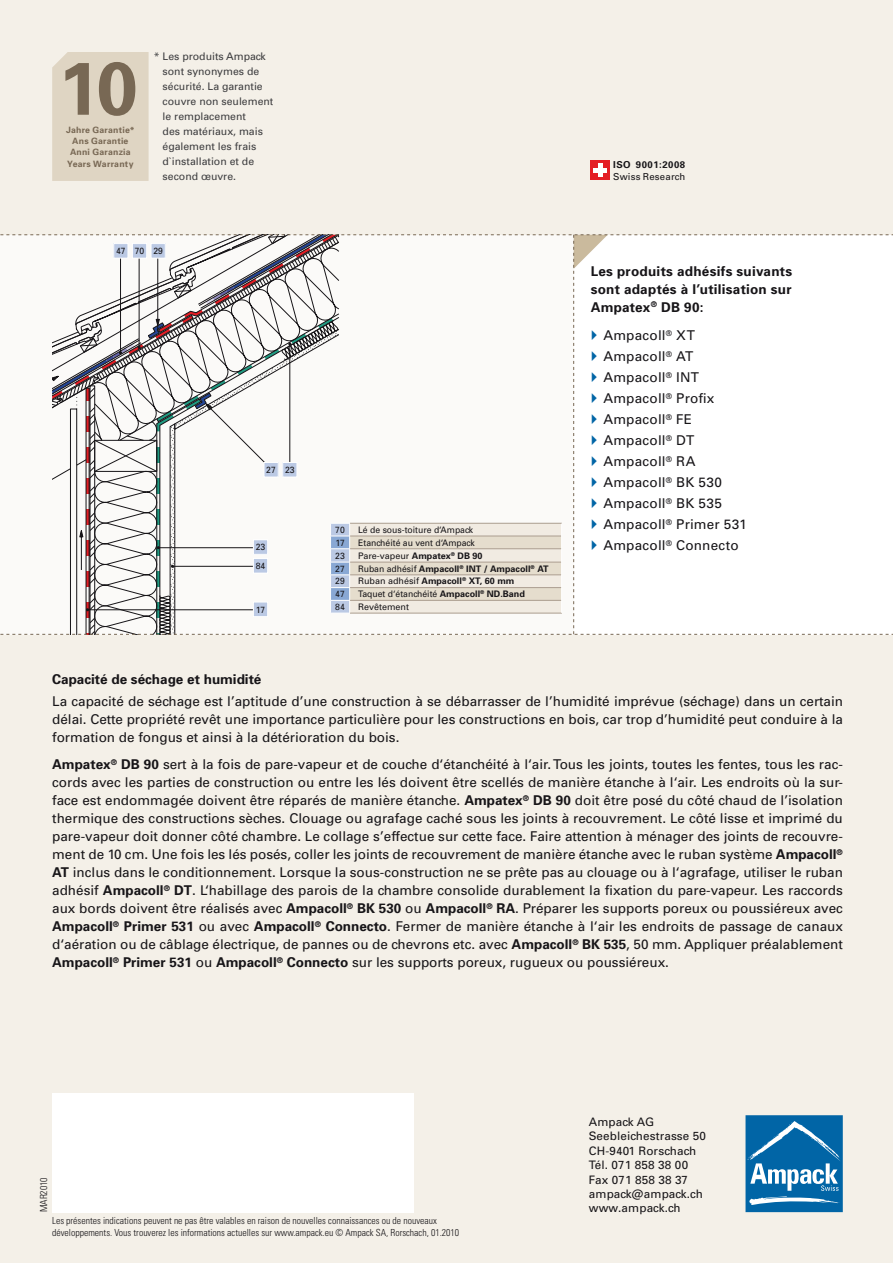
<style>
.page{position:relative;width:893px;height:1263px;background:#fff}
.page>*{position:absolute;margin:0;border:0;box-sizing:border-box;transform-origin:0 0}
.t1{font:13.5px/18px "Univers";color:#171518;text-align:justify}
.t2{font:13.5px/21px "Univers";letter-spacing:.02em;color:#171518}
.t3{font:700 13.5px/18px "Univers";letter-spacing:.015em;color:#171518;text-align:justify}
.t4{font:11.7px/14.4px "Univers";letter-spacing:.01em;color:#171518}
.t5{font:10.5px/15px "Univers";color:#3d3d3f}
.t6{font:300 condensed 9.75px/11.9px "Univers";color:#171518}
.t7{font:9.6px "Univers";letter-spacing:.02em;color:#171518}
.t8{font:700 9.6px "Univers";letter-spacing:.055em;color:#171518}
.t9{font:9px "Univers";color:#171518;scale:.96 1}
.t10{font:700 9px "Univers";color:#171518}
.t11{font:9px "Univers";color:#171518}
.t12{font:700 8.7px/11.2px "Univers";letter-spacing:.025em;color:#786854;text-align:center}
.s1{font-weight:700}
.s2{font-weight:400}
</style>
<div class="page">
<div style="left:0;top:0;width:892px;height:1263px;background:#f4f0e8"></div>
<svg style="left:52px;top:52px;width:97px;height:129px;background:#cfc5b2"></svg>
<div style="left:745px;top:1115px;width:98px;height:97px;background:#0165a6"></div>
<svg style="left:747px;top:1121px;width:93px;height:84px"></svg>
<div style="left:52px;top:1093px;width:361px;height:119px;background:#fff"></div>
<div style="left:591px;top:161px;width:19px;height:19px;background:#e41e25"></div>
<hr style="left:598px;top:164px;width:4px;height:13px;background:#fff">
<hr style="left:594px;top:168px;width:13px;height:4px;background:#fff">
<svg style="left:0;top:234px;width:892px;height:401px"></svg>
<p class="t12" style="left:66px;top:125px;width:70px">Jahre Garantie*<br>Ans Garantie<br>Anni Garanzia<br>Years Warranty</p>
<p class="t5" style="left:163px;top:50px;width:112px;text-indent:-9px">* Les produits Ampack sont synonymes de sécurité. La garantie couvre non seulement le remplacement<br>des matériaux, mais également les frais d`installation et de second œuvre.</p>
<p class="t9" style="left:116px;top:248px;width:50px">47 70 29</p>
<p class="t9" style="left:266px;top:467px;width:31px">27 23</p>
<p class="t9" style="left:256px;top:544px;width:12px">23</p>
<p class="t9" style="left:256px;top:563px;width:12px">84</p>
<p class="t9" style="left:256px;top:606px;width:11px">17</p>
<p class="t9" style="left:335px;top:526px;width:12px">70</p>
<p class="t9" style="left:358px;top:526px;width:121px">Lé de sous-toiture d‘Ampack</p>
<p class="t9" style="left:335px;top:539px;width:11px">17</p>
<p class="t9" style="left:358px;top:539px;width:123px">Etanchéité au vent d‘Ampack</p>
<p class="t9" style="left:335px;top:552px;width:12px">23</p>
<p class="t11" style="left:358px;top:552px;width:126px">Pare-vapeur <span class="s1">Ampatex</span><sup>®</sup> <span class="s1">DB 90</span></p>
<p class="t9" style="left:335px;top:565px;width:12px">27</p>
<p class="t10" style="left:358px;top:565px;width:192px"><span class="s2">Ruban adhésif</span> Ampacoll<sup>®</sup> INT / Ampacoll<sup>®</sup> AT</p>
<p class="t9" style="left:335px;top:578px;width:12px">29</p>
<p class="t10" style="left:358px;top:578px;width:158px"><span class="s2">Ruban adhésif</span> Ampacoll<sup>®</sup> XT, 60 mm</p>
<p class="t9" style="left:335px;top:591px;width:12px">47</p>
<p class="t9" style="left:358px;top:591px;width:175px">Taquet d‘étanchéité <span class="s1">Ampacoll</span><sup>®</sup> <span class="s1">ND.Band</span></p>
<p class="t9" style="left:335px;top:603px;width:12px">84</p>
<p class="t11" style="left:358px;top:603px;width:52px">Revêtement</p>
<p class="t8" style="left:613px;top:161px;width:74px">ISO 9001:2008</p>
<p class="t7" style="left:613px;top:173px;width:74px">Swiss Research</p>
<p class="t3" style="left:591px;top:263px;width:203px">Les produits adhésifs suivants sont adaptés à l’utilisation sur Ampatex<sup>®</sup> DB 90:</p>
<p class="t2" style="left:603px;top:326px;width:145px">Ampacoll<sup>®</sup> XT<br>Ampacoll<sup>®</sup> AT<br>Ampacoll<sup>®</sup> INT<br>Ampacoll<sup>®</sup> Profix<br>Ampacoll<sup>®</sup> FE<br>Ampacoll<sup>®</sup> DT<br>Ampacoll<sup>®</sup> RA<br>Ampacoll<sup>®</sup> BK 530<br>Ampacoll<sup>®</sup> BK 535<br>Ampacoll<sup>®</sup> Primer 531<br>Ampacoll<sup>®</sup> Connecto</p>
<p class="t3" style="left:52px;top:671px;width:211px">Capacité de séchage et humidité</p>
<p class="t1" style="left:52px;top:694px;width:792px">La capacité de séchage est l’aptitude d’une construction à se débarrasser de l’humidité imprévue (séchage) dans un certain délai. Cette propriété revêt une importance particulière pour les constructions en bois, car trop d’humidité peut conduire à la formation de fongus et ainsi à la détérioration du bois.</p>
<p class="t1" style="left:52px;top:757px;width:792px"><span class="s1">Ampatex</span><sup>®</sup> <span class="s1">DB 90</span> sert à la fois de pare-vapeur et de couche d‘étanchéité à l‘air. Tous les joints, toutes les fentes, tous les rac&shy;cords avec les parties de construction ou entre les lés doivent être scellés de manière étanche à l‘air. Les endroits où la sur&shy;face est endommagée doivent être réparés de manière étanche. <span class="s1">Ampatex</span><sup>®</sup> <span class="s1">DB 90</span> doit être posé du côté chaud de l’isolation thermique des constructions sèches. Clouage ou agrafage caché sous les joints à recouvrement. Le côté lisse et imprimé du pare-vapeur doit donner côté chambre. Le collage s’effectue sur cette face. Faire attention à ménager des joints de recouvre&shy;ment de 10 cm. Une fois les lés posés, coller les joints de recouvrement de manière étanche avec le ruban système <span class="s1">Ampacoll</span><sup>® </sup><span class="s1">AT</span> inclus dans le conditionnement. Lorsque la sous-construction ne se prête pas au clouage ou à l‘agrafage, utiliser le ruban adhésif <span class="s1">Ampacoll</span><sup>®</sup> <span class="s1">DT</span>. L‘habillage des parois de la chambre consolide durablement la fixation du pare-vapeur. Les raccords aux bords doivent être réalisés avec <span class="s1">Ampacoll</span><sup>®</sup> <span class="s1">BK 530</span> ou <span class="s1">Ampacoll</span><sup>®</sup> <span class="s1">RA</span>. Préparer les supports poreux ou poussiéreux avec <span class="s1">Ampacoll</span><sup>®</sup> <span class="s1">Primer 531</span> ou avec <span class="s1">Ampacoll</span><sup>®</sup> <span class="s1">Connecto</span>. Fermer de manière étanche à l‘air les endroits de passage de canaux d‘aération ou de câblage électrique, de pannes ou de chevrons etc. avec <span class="s1">Ampacoll</span><sup>®</sup> <span class="s1">BK 535</span>, 50 mm. Appliquer préalablement <span class="s1">Ampacoll</span><sup>®</sup> <span class="s1">Primer 531</span> ou <span class="s1">Ampacoll</span><sup>®</sup> <span class="s1">Connecto</span> sur les supports poreux, rugueux ou poussiéreux.</p>
<p class="t6" style="left:39px;top:1212px;width:37px;rotate:-90deg">MAR2010</p>
<p class="t6" style="left:52px;top:1216px;width:408px">Les présentes indications peuvent ne pas être valables en raison de nouvelles connaissances ou de nouveaux développements. Vous trouverez les informations actuelles sur www.ampack.eu © Ampack SA, Rorschach, 01.2010</p>
<p class="t4" style="left:589px;top:1116px;width:119px">Ampack AG<br>Seebleichestrasse 50<br>CH-9401 Rorschach<br>Tél. 071 858 38 00<br>Fax 071 858 38 37 ampack@ampack.ch www.ampack.ch</p>
</div>
